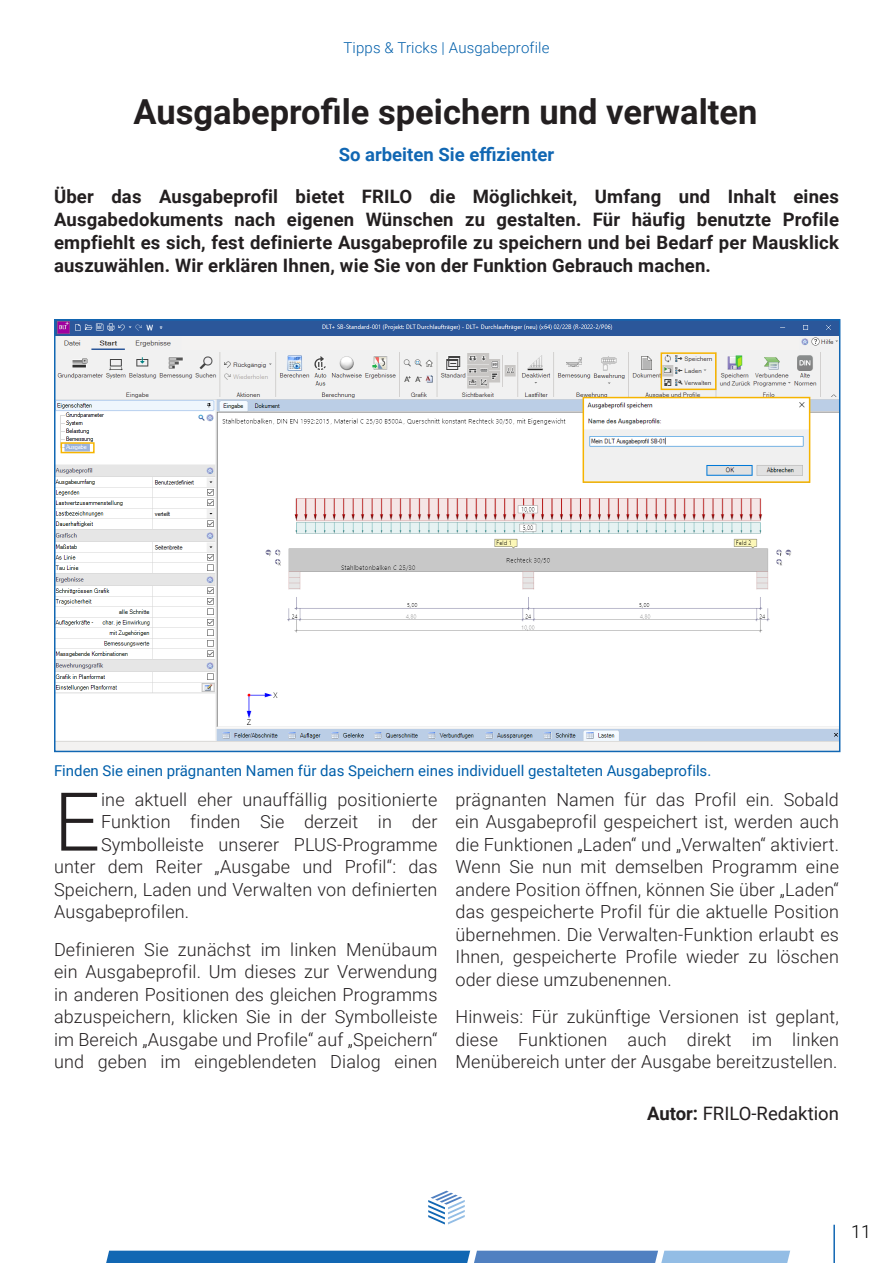
<style>
.page{position:relative;width:893px;height:1263px;background:#fff}
.page>*{position:absolute;margin:0;border:0;box-sizing:border-box;transform-origin:0 0}
.t1{font:300 81.3px "Roboto";color:#231f20}
.t2{font:700 34.5px "Roboto";color:#231f20}
.t3{font:700 18.45px/23.1px "Roboto";letter-spacing:.01em;color:#231f20;text-align:justify}
.t4{font:700 18.45px "Roboto";color:#1167b3}
.t5{font:18.45px "Roboto";color:#231f20}
.t6{font:300 18px/22.5px "Roboto";letter-spacing:.01em;color:#231f20;text-align:justify}
.t7{font:300 18px "Roboto";color:#000}
.t8{font:15px "Roboto";color:#005faa}
.t9{font:300 15px "Roboto";letter-spacing:.01em;color:#005faa}
.s1{font-weight:700}
</style>
<div class="page">
<svg style="left:106px;top:1251px;width:684px;height:12px;background:#3f80c1"></svg>
<svg style="left:428px;top:1191px;width:37px;height:33px"></svg>
<hr style="left:833px;top:1225px;width:2px;height:38px;background:#1167b3">
<img style="left:57px;top:322px;width:780px;height:427px">
<div style="left:54px;top:319px;width:786px;height:433px;border:2px solid #1167b3"></div>
<img style="left:586px;top:400px;width:221px;height:80px">
<div style="left:583px;top:397px;width:227px;height:86px;border:2px solid #f6b400"></div>
<div style="left:661px;top:352px;width:55px;height:38px;border:2px solid #f6b400"></div>
<div style="left:61px;top:442px;width:34px;height:11px;border:2px solid #f6b400"></div>
<p class="t9" style="left:343px;top:37px;width:207px">Tipps &amp; Tricks | Ausgabeprofile</p>
<h2 class="t2" style="left:133px;top:87px;width:626px">Ausgabeprofile speichern und verwalten</h2>
<p class="t4" style="left:339px;top:141px;width:217px">So arbeiten Sie effizienter</p>
<p class="t3" style="left:54px;top:184px;width:786px">Über das Ausgabeprofil bietet FRILO die Möglichkeit, Umfang und Inhalt eines Ausgabedokuments nach eigenen Wünschen zu gestalten. Für häufig benutzte Profile empfiehlt es sich, fest definierte Ausgabeprofile zu speichern und bei Bedarf per Mausklick auszuwählen. Wir erklären Ihnen, wie Sie von der Funktion Gebrauch machen.</p>
<p class="t8" style="left:54px;top:760px;width:659px">Finden Sie einen prägnanten Namen für das Speichern eines individuell gestalteten Ausgabeprofils.</p>
<h1 class="t1" style="left:54px;top:765px;width:48px">E</h1>
<p class="t6" style="left:101px;top:787px;width:338px">ine aktuell eher unauffällig positionierte</p>
<p class="t6" style="left:101px;top:810px;width:338px">Funktion finden Sie derzeit in der</p>
<p class="t6" style="left:101px;top:832px;width:338px">Symbolleiste unserer PLUS-Programme</p>
<p class="t6" style="left:54px;top:855px;width:385px">unter dem Reiter „Ausgabe und Profil“: das</p>
<p class="t6" style="left:54px;top:877px;width:385px">Speichern, Laden und Verwalten von definierten</p>
<p class="t6" style="left:54px;top:900px;width:137px">Ausgabeprofilen.</p>
<p class="t6" style="left:54px;top:937px;width:385px">Definieren Sie zunächst im linken Menübaum ein Ausgabeprofil. Um dieses zur Verwendung in anderen Positionen des gleichen Programms abzuspeichern, klicken Sie in der Symbolleiste im Bereich „Ausgabe und Profile“ auf „Speichern“ und geben im eingeblendeten Dialog einen</p>
<p class="t6" style="left:455px;top:787px;width:385px">prägnanten Namen für das Profil ein. Sobald ein Ausgabeprofil gespeichert ist, werden auch die Funktionen „Laden“ und „Verwalten“ aktiviert.<br>Wenn Sie nun mit demselben Programm eine andere Position öffnen, können Sie über „Laden“ das gespeicherte Profil für die aktuelle Position übernehmen. Die Verwalten-Funktion erlaubt es Ihnen, gespeicherte Profile wieder zu löschen oder diese umzubenennen.</p>
<p class="t6" style="left:455px;top:1005px;width:385px">Hinweis: Für zukünftige Versionen ist geplant, diese Funktionen auch direkt im linken Menübereich unter der Ausgabe bereitzustellen.</p>
<p class="t5" style="left:647px;top:1100px;width:193px"><span class="s1">Autor:</span> FRILO-Redaktion</p>
<p class="t7" style="left:851px;top:1219px;width:21px">11</p>
</div>
